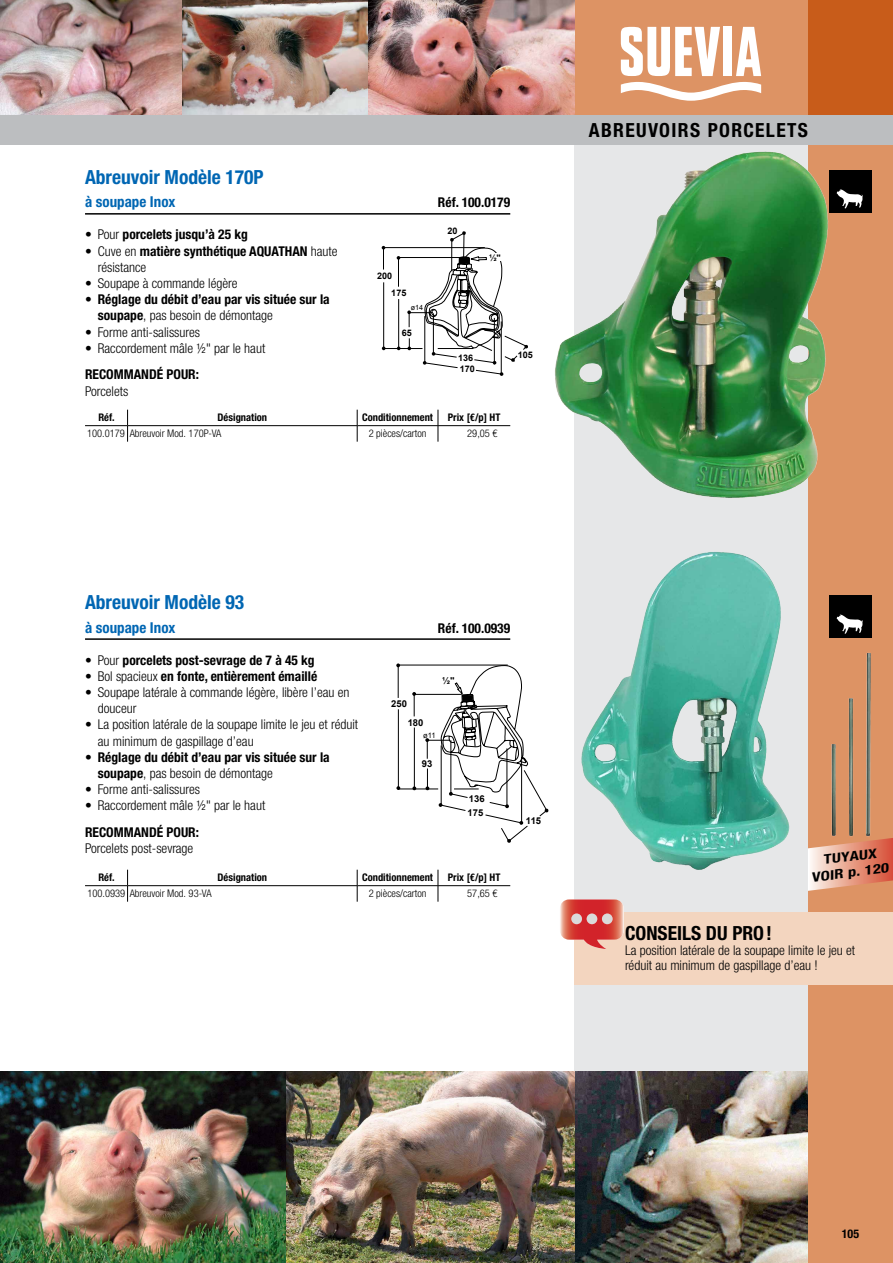
<style>
.page{position:relative;width:893px;height:1263px;background:#fff}
.page>*{position:absolute;margin:0;border:0;box-sizing:border-box;transform-origin:0 0}
.t1{font:700 condensed 19.5px "Helvetica Neue LTW1 G";color:#0066b3}
.t2{font:700 condensed 19.5px "Helvetica Neue LTW1 G";letter-spacing:.07em;color:#000}
.t3{font:700 condensed 19.5px "Helvetica Neue LTW1 G";color:#000}
.t4{font:700 condensed 15px "Helvetica Neue LTW1 G";color:#0066b3}
.t5{font:300 condensed 13.5px/16.2px "Helvetica Neue LTW1 G";color:#000}
.t6{font:700 condensed 13.5px/16.2px "Helvetica Neue LTW1 G";color:#000}
.t7{font:700 condensed 13.2px/15.9px "Helvetica Neue LTW1 G";color:#000;text-align:center;scale:1.25 1}
.t8{font:700 condensed 12px "Helvetica Neue LTW1 G";color:#000}
.t9{font:300 condensed 10.5px "Helvetica Neue LTW1 G";color:#000}
.t10{font:700 condensed 10.5px "Helvetica Neue LTW1 G";color:#000}
.t11{font:700 9.45px "Arial";color:#000}
.t12{font:700 9px "Arial";color:#000}
.t13{font:7.5px "Arial";color:#000}
.t14{font:7.2px "Arial";color:#000}
.s1{font-weight:300}
</style>
<div class="page">
<img style="left:0;top:0;width:364px;height:115px">
<div style="left:574px;top:0;width:319px;height:1263px;background:#e6e7e8"></div>
<div style="left:574px;top:0;width:234px;height:115px;background:#dd9364"></div>
<div style="left:808px;top:115px;width:85px;height:1148px;background:#dd9364"></div>
<div style="left:808px;top:0;width:85px;height:115px;background:#c85c1a"></div>
<img style="left:364px;top:0;width:210px;height:115px">
<div style="left:724px;top:27px;width:8px;height:49px;background:#fff"></div>
<svg style="left:736px;top:27px;width:25px;height:49px"></svg>
<svg style="left:621px;top:27px;width:99px;height:49px"></svg>
<svg style="left:621px;top:82px;width:140px;height:19px"></svg>
<div style="left:0;top:115px;width:893px;height:30px;background:#bcbec0"></div>
<img style="left:555px;top:151px;width:274px;height:347px">
<div style="left:574px;top:913px;width:319px;height:72px;background:#f3d5bf"></div>
<svg style="left:560px;top:899px;width:64px;height:50px"></svg>
<img style="left:581px;top:552px;width:209px;height:318px">
<div style="left:829px;top:170px;width:43px;height:43px;background:#000"></div>
<svg style="left:836px;top:189px;width:27px;height:20px"></svg>
<div style="left:829px;top:595px;width:43px;height:43px;background:#000"></div>
<svg style="left:836px;top:614px;width:27px;height:20px"></svg>
<svg style="left:396px;top:663px;width:153px;height:180px"></svg>
<hr style="left:383px;top:282px;width:1px;height:66px;background:#000">
<hr style="left:384px;top:247px;width:101px;height:1px;background:#000">
<svg style="left:382px;top:246px;width:3px;height:24px"></svg>
<hr style="left:384px;top:348px;width:38px;height:1px;background:#000">
<hr style="left:398px;top:257px;width:63px;height:1px;background:#000">
<hr style="left:398px;top:299px;width:1px;height:49px;background:#000">
<svg style="left:397px;top:256px;width:3px;height:31px"></svg>
<svg style="left:407px;top:231px;width:121px;height:145px"></svg>
<div style="left:491px;top:253px;width:16px;height:8px;background:#fff"></div>
<img style="left:292px;top:1071px;width:516px;height:192px">
<img style="left:0;top:1071px;width:292px;height:192px">
<hr style="left:85px;top:213px;width:425px;height:2px;background:#000">
<hr style="left:85px;top:638px;width:425px;height:2px;background:#000">
<svg style="left:808px;top:838px;width:85px;height:53px"></svg>
<img style="left:831px;top:653px;width:40px;height:184px">
<hr style="left:85px;top:425px;width:43px;height:1px;background:#000">
<hr style="left:128px;top:425px;width:229px;height:1px;background:#000">
<svg style="left:127px;top:410px;width:1px;height:32px"></svg>
<hr style="left:357px;top:425px;width:81px;height:1px;background:#000">
<svg style="left:357px;top:410px;width:1px;height:32px"></svg>
<hr style="left:438px;top:425px;width:72px;height:1px;background:#000">
<svg style="left:438px;top:410px;width:1px;height:32px"></svg>
<hr style="left:85px;top:885px;width:43px;height:1px;background:#000">
<hr style="left:128px;top:885px;width:229px;height:1px;background:#000">
<svg style="left:127px;top:870px;width:1px;height:32px"></svg>
<hr style="left:357px;top:885px;width:81px;height:1px;background:#000">
<svg style="left:357px;top:870px;width:1px;height:32px"></svg>
<hr style="left:438px;top:885px;width:72px;height:1px;background:#000">
<svg style="left:438px;top:870px;width:1px;height:32px"></svg>
<h1 class="t1" style="left:85px;top:165px;width:180px">Abreuvoir Modèle 170P</h1>
<p class="t4" style="left:85px;top:193px;width:92px">à soupape Inox</p>
<p class="t6" style="left:438px;top:195px;width:74px">Réf. 100.0179</p>
<p class="t6" style="left:85px;top:226px;width:164px"><span class="s1">• Pour</span> porcelets jusqu’à 25 kg</p>
<p class="t6" style="left:98px;top:243px;width:241px;text-indent:-13px"><span class="s1">• Cuve en</span> matière synthétique AQUATHAN <span class="s1">haute résistance</span></p>
<p class="t5" style="left:85px;top:275px;width:154px">• Soupape à commande légère</p>
<p class="t6" style="left:98px;top:291px;width:233px;text-indent:-13px"><span class="s1">•</span> Réglage du débit d’eau par vis située sur la soupape<span class="s1">, pas besoin de démontage</span></p>
<p class="t5" style="left:85px;top:324px;width:117px">• Forme anti-salissures</p>
<p class="t5" style="left:85px;top:340px;width:182px">• Raccordement mâle ½" par le haut</p>
<p class="t6" style="left:85px;top:366px;width:115px">RECOMMANDÉ POUR:</p>
<p class="t5" style="left:85px;top:383px;width:45px">Porcelets</p>
<p class="t12" style="left:447px;top:225px;width:12px">20</p>
<p class="t12" style="left:489px;top:252px;width:13px">½"</p>
<p class="t12" style="left:377px;top:270px;width:17px">200</p>
<p class="t12" style="left:391px;top:287px;width:17px">175</p>
<p class="t14" style="left:411px;top:302px;width:14px">ø14</p>
<p class="t12" style="left:402px;top:327px;width:12px">65</p>
<p class="t12" style="left:458px;top:352px;width:17px">136</p>
<p class="t12" style="left:460px;top:363px;width:17px">170</p>
<p class="t10" style="left:98px;top:411px;width:18px">Réf.</p>
<p class="t10" style="left:218px;top:411px;width:51px">Désignation</p>
<p class="t10" style="left:362px;top:411px;width:72px">Conditionnement</p>
<p class="t10" style="left:448px;top:411px;width:54px">Prix [€/p] HT</p>
<p class="t9" style="left:87px;top:428px;width:136px">100.0179 Abreuvoir Mod. 170P-VA</p>
<p class="t9" style="left:369px;top:428px;width:59px">2 pièces/carton</p>
<p class="t9" style="left:467px;top:428px;width:32px">29,05 €</p>
<p class="t12" style="left:518px;top:349px;width:17px">105</p>
<h1 class="t2" style="left:589px;top:118px;width:221px">ABREUVOIRS PORCELETS</h1>
<h1 class="t1" style="left:85px;top:591px;width:161px">Abreuvoir Modèle 93</h1>
<p class="t4" style="left:85px;top:618px;width:92px">à soupape Inox</p>
<p class="t6" style="left:438px;top:620px;width:74px">Réf. 100.0939</p>
<p class="t6" style="left:85px;top:652px;width:231px"><span class="s1">• Pour</span> porcelets post-sevrage de 7 à 45 kg</p>
<p class="t6" style="left:85px;top:668px;width:234px"><span class="s1">• Bol spacieux</span> en fonte, entièrement émaillé</p>
<p class="t5" style="left:98px;top:684px;width:253px;text-indent:-13px">• Soupape latérale à commande légère, libère l’eau en douceur</p>
<p class="t5" style="left:98px;top:717px;width:262px;text-indent:-13px">• La position latérale de la soupape limite le jeu et réduit au minimum de gaspillage d’eau</p>
<p class="t6" style="left:98px;top:749px;width:233px;text-indent:-13px"><span class="s1">•</span> Réglage du débit d’eau par vis située sur la soupape<span class="s1">, pas besoin de démontage</span></p>
<p class="t5" style="left:85px;top:781px;width:117px">• Forme anti-salissures</p>
<p class="t5" style="left:85px;top:798px;width:182px">• Raccordement mâle ½" par le haut</p>
<p class="t6" style="left:85px;top:824px;width:115px">RECOMMANDÉ POUR:</p>
<p class="t5" style="left:85px;top:840px;width:110px">Porcelets post-sevrage</p>
<p class="t11" style="left:442px;top:674px;width:14px">½"</p>
<p class="t11" style="left:391px;top:698px;width:17px">250</p>
<p class="t11" style="left:408px;top:716px;width:17px">180</p>
<p class="t13" style="left:423px;top:730px;width:14px">ø11</p>
<p class="t11" style="left:422px;top:757px;width:12px">93</p>
<p class="t11" style="left:469px;top:793px;width:17px">136</p>
<p class="t11" style="left:468px;top:807px;width:17px">175</p>
<p class="t10" style="left:98px;top:871px;width:18px">Réf.</p>
<p class="t10" style="left:218px;top:871px;width:51px">Désignation</p>
<p class="t10" style="left:362px;top:871px;width:72px">Conditionnement</p>
<p class="t10" style="left:448px;top:871px;width:54px">Prix [€/p] HT</p>
<p class="t9" style="left:87px;top:887px;width:126px">100.0939 Abreuvoir Mod. 93-VA</p>
<p class="t9" style="left:369px;top:887px;width:59px">2 pièces/carton</p>
<p class="t9" style="left:467px;top:887px;width:32px">57,65 €</p>
<p class="t11" style="left:526px;top:814px;width:17px">115</p>
<p class="t7" style="left:809px;top:854px;width:64px;rotate:-7deg">TUYAUX<br>VOIR p. 120</p>
<h1 class="t3" style="left:625px;top:921px;width:148px">CONSEILS DU PRO !</h1>
<p class="t5" style="left:625px;top:942px;width:232px;line-height:15px">La position latérale de la soupape limite le jeu et réduit au minimum de gaspillage d’eau !</p>
<p class="t8" style="left:842px;top:1226px;width:19px">105</p>
</div>
